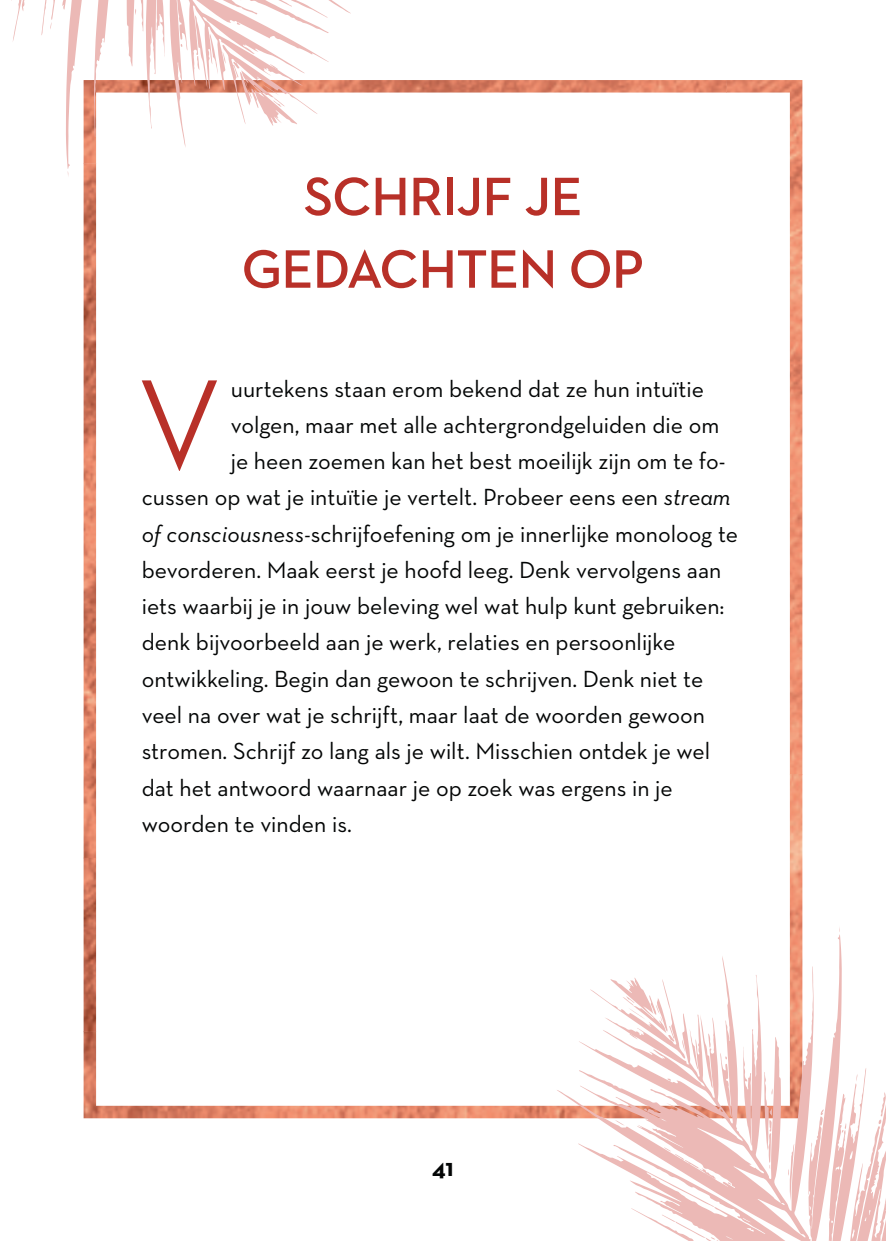
<style>
.page{position:relative;width:886px;height:1241px;background:#fff}
.page>*{position:absolute;margin:0;border:0;box-sizing:border-box;transform-origin:0 0}
.t1{font:500 130.25px "Neutraface 2 Display";color:#b83028}
.t2{font:700 55px/72.5px "Neutraface 2 Display";color:#b83028;text-align:center}
.t3{font:700 25px "Neutra Text";color:#030505}
.t4{font:23.75px "Neutra Text";color:#030505}
.s1{font-style:italic}
</style>
<div class="page">
<img style="left:727px;top:80px;width:75px;height:693px">
<img style="left:789px;top:773px;width:13px;height:161px">
<img style="left:351px;top:80px;width:376px;height:13px">
<img style="left:84px;top:1031px;width:473px;height:87px">
<img style="left:84px;top:169px;width:12px;height:862px">
<svg style="left:557px;top:934px;width:310px;height:306px"></svg>
<svg style="left:743px;top:1046px;width:9px;height:99px"></svg>
<svg style="left:615px;top:1119px;width:10px;height:6px"></svg>
<svg style="left:664px;top:1147px;width:52px;height:31px"></svg>
<svg style="left:788px;top:1143px;width:6px;height:57px"></svg>
<svg style="left:662px;top:1214px;width:71px;height:26px"></svg>
<svg style="left:720px;top:1052px;width:12px;height:65px"></svg>
<svg style="left:590px;top:977px;width:123px;height:110px"></svg>
<svg style="left:820px;top:1069px;width:66px;height:171px"></svg>
<svg style="left:764px;top:1071px;width:9px;height:97px"></svg>
<svg style="left:12px;top:0;width:339px;height:169px"></svg>
<svg style="left:62px;top:0;width:17px;height:10px"></svg>
<svg style="left:156px;top:0;width:9px;height:57px"></svg>
<svg style="left:11px;top:0;width:29px;height:34px"></svg>
<svg style="left:135px;top:0;width:8px;height:31px"></svg>
<svg style="left:176px;top:0;width:11px;height:51px"></svg>
<svg style="left:195px;top:15px;width:123px;height:111px"></svg>
<h2 class="t2" style="left:242px;top:161px;width:403px">SCHRIJF JE<br>GEDACHTEN OP</h2>
<h1 class="t1" style="left:138px;top:353px;width:85px">V</h1>
<p class="t4" style="left:231px;top:374px;width:475px">uurtekens staan erom bekend dat ze hun intuïtie</p>
<p class="t4" style="left:231px;top:410px;width:490px">volgen, maar met alle achtergrondgeluiden die om</p>
<p class="t4" style="left:231px;top:446px;width:496px">je heen zoemen kan het best moeilijk zijn om te fo-</p>
<p class="t4" style="left:142px;top:483px;width:590px">cussen op wat je intuïtie je vertelt. Probeer eens een <span class="s1">stream</span></p>
<p class="t4" style="left:142px;top:519px;width:598px"><span class="s1">of consciousness-</span>schrijfoefening om je innerlijke monoloog te</p>
<p class="t4" style="left:142px;top:555px;width:581px">bevorderen. Maak eerst je hoofd leeg. Denk vervolgens aan</p>
<p class="t4" style="left:142px;top:591px;width:584px">iets waarbij je in jouw beleving wel wat hulp kunt gebruiken:</p>
<p class="t4" style="left:142px;top:628px;width:535px">denk bijvoorbeeld aan je werk, relaties en persoonlijke</p>
<p class="t4" style="left:142px;top:664px;width:563px">ontwikkeling. Begin dan gewoon te schrijven. Denk niet te</p>
<p class="t4" style="left:142px;top:700px;width:565px">veel na over wat je schrijft, maar laat de woorden gewoon</p>
<p class="t4" style="left:142px;top:736px;width:570px">stromen. Schrijf zo lang als je wilt. Misschien ontdek je wel</p>
<p class="t4" style="left:142px;top:772px;width:532px">dat het antwoord waarnaar je op zoek was ergens in je</p>
<p class="t4" style="left:142px;top:809px;width:212px">woorden te vinden is.</p>
<p class="t3" style="left:432px;top:1151px;width:23px">41</p>
</div>
